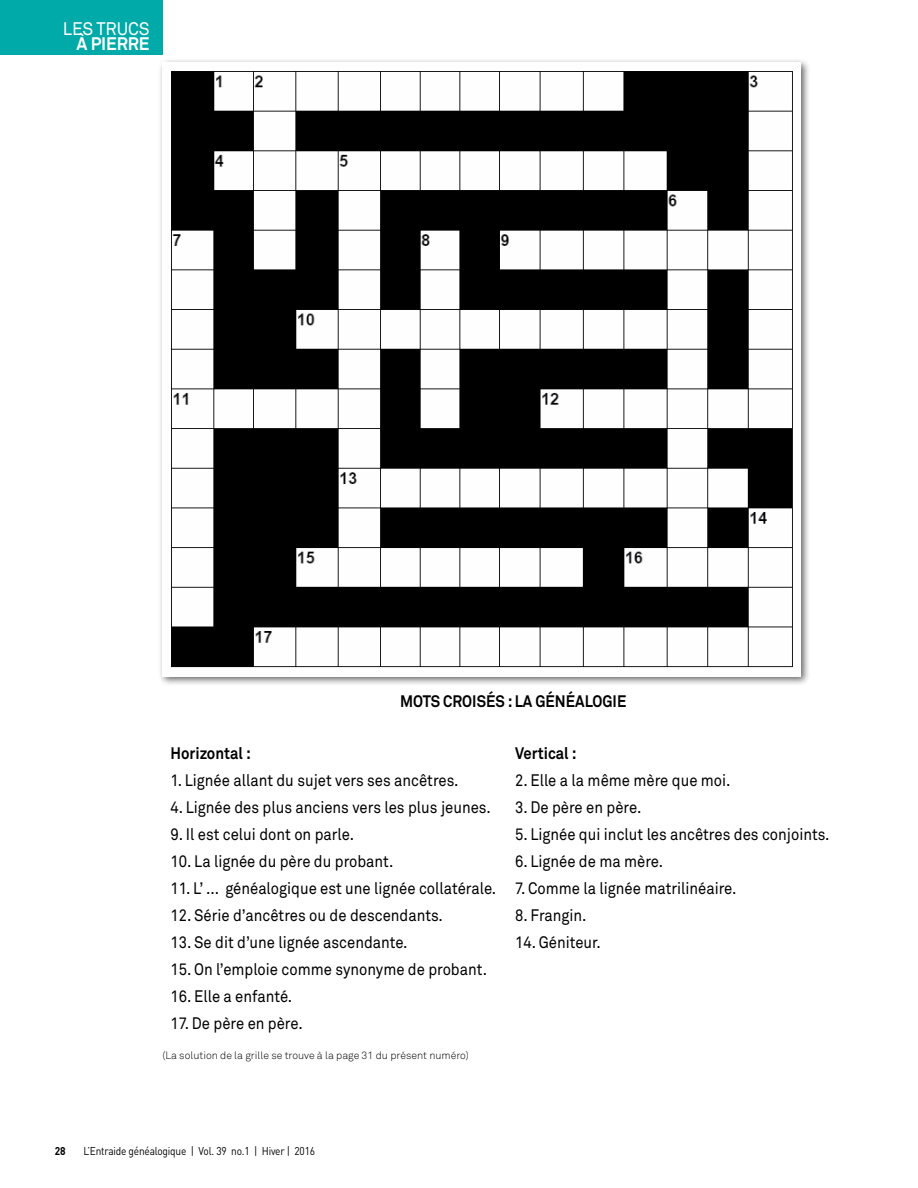
<style>
.page{position:relative;width:918px;height:1188px;background:#fff}
.page>*{position:absolute;margin:0;border:0;box-sizing:border-box;transform-origin:0 0}
.t1{font:18px "Akkurat";letter-spacing:-.01em;color:#fff;scale:.95 1}
.t2{font:700 18px "Akkurat";letter-spacing:-.01em;color:#fff;scale:.95 1}
.t3{font:16.5px "Akkurat";color:#000;scale:.9 1}
.t4{font:700 16.5px "Akkurat";color:#000;scale:.9 1}
.t5{font:11.25px "DIN";letter-spacing:-.02em;color:#000;scale:.9 1}
.t6{font:700 11.25px "DIN";color:#000;scale:.9 1}
.t7{font:300 10.5px "Akkurat";color:#000}
</style>
<div class="page">
<div style="left:0;top:0;width:162px;height:55px;background:#00aaa8"></div>
<div style="left:159px;top:59px;width:652px;height:628px;background:#000;opacity:.6"></div>
<img style="left:162px;top:62px;width:639px;height:614px">
<p class="t1" style="left:63px;top:18px;width:93px">LES TRUCS</p>
<p class="t2" style="left:77px;top:33px;width:78px">À PIERRE</p>
<p class="t4" style="left:400px;top:691px;width:253px">MOTS CROISÉS : LA GÉNÉALOGIE</p>
<p class="t4" style="left:170px;top:742px;width:91px">Horizontal :</p>
<p class="t4" style="left:515px;top:742px;width:70px">Vertical :</p>
<p class="t3" style="left:170px;top:770px;width:322px">1. Lignée allant du sujet vers ses ancêtres.</p>
<p class="t3" style="left:515px;top:770px;width:241px">2. Elle a la même mère que moi.</p>
<p class="t3" style="left:170px;top:797px;width:357px">4. Lignée des plus anciens vers les plus jeunes.</p>
<p class="t3" style="left:515px;top:797px;width:142px">3. De père en père.</p>
<p class="t3" style="left:170px;top:824px;width:205px">9. Il est celui dont on parle.</p>
<p class="t3" style="left:515px;top:824px;width:351px">5. Lignée qui inclut les ancêtres des conjoints.</p>
<p class="t3" style="left:170px;top:851px;width:249px">10. La lignée du père du probant.</p>
<p class="t3" style="left:515px;top:851px;width:166px">6. Lignée de ma mère.</p>
<p class="t3" style="left:170px;top:878px;width:630px">11. L’ ... généalogique est une lignée collatérale. 7. Comme la lignée matrilinéaire.</p>
<p class="t3" style="left:170px;top:905px;width:304px">12. Série d’ancêtres ou de descendants.</p>
<p class="t3" style="left:515px;top:905px;width:81px">8. Frangin.</p>
<p class="t3" style="left:170px;top:932px;width:265px">13. Se dit d’une lignée ascendante.</p>
<p class="t3" style="left:515px;top:932px;width:97px">14. Géniteur.</p>
<p class="t3" style="left:170px;top:959px;width:353px">15. On l’emploie comme synonyme de probant.</p>
<p class="t3" style="left:170px;top:986px;width:137px">16. Elle a enfanté.</p>
<p class="t3" style="left:170px;top:1013px;width:148px">17. De père en père.</p>
<p class="t7" style="left:162px;top:1050px;width:308px">(La solution de la grille se trouve à la page 31 du présent numéro)</p>
<p class="t6" style="left:55px;top:1144px;width:13px">28</p>
<p class="t5" style="left:83px;top:1144px;width:259px">L’Entraide généalogique | Vol. 39 no.1 | Hiver | 2016</p>
</div>
